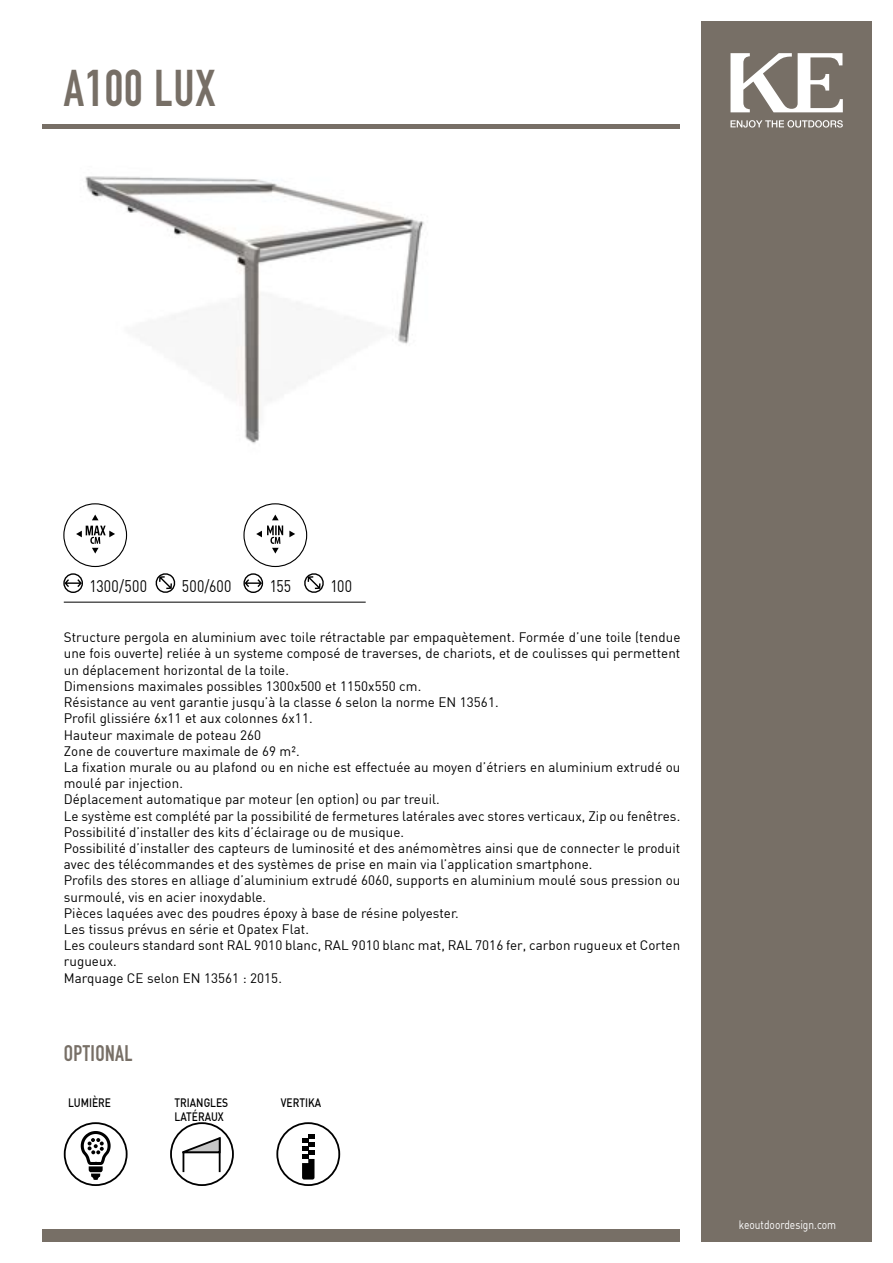
<style>
.page{position:relative;width:893px;height:1263px;background:#fff}
.page>*{position:absolute;margin:0;border:0;box-sizing:border-box;transform-origin:0 0}
.t1{font:50.85px "DIN Engschrift Std";letter-spacing:.02em;color:#776f66}
.t2{font:22.2px "DIN Engschrift Std";letter-spacing:.02em;color:#776f66}
.t3{font:16.5px "DIN";letter-spacing:.02em;color:#000;scale:.85 1}
.t4{font:13.5px/16.2px "DIN";letter-spacing:.005em;color:#000}
.t5{font:500 12px/13.5px "DIN";color:#000;scale:.85 1}
.t6{font:12px "DIN";color:#fff;scale:.85 1}
</style>
<div class="page">
<div style="left:43px;top:1229px;width:637px;height:13px;background:#776f66"></div>
<div style="left:702px;top:21px;width:170px;height:1221px;background:#776f66"></div>
<svg style="left:730px;top:53px;width:113px;height:59px"></svg>
<svg style="left:730px;top:120px;width:113px;height:8px"></svg>
<img style="left:85px;top:176px;width:339px;height:268px">
<hr style="left:43px;top:125px;width:637px;height:4px;background:#776f66">
<hr style="left:64px;top:602px;width:302px;height:1px;background:#000">
<svg style="left:64px;top:574px;width:18px;height:18px"></svg>
<div style="left:63px;top:573px;width:20px;height:20px;border:1px solid #000;border-radius:50%"></div>
<svg style="left:64px;top:579px;width:18px;height:8px"></svg>
<svg style="left:244px;top:574px;width:18px;height:18px"></svg>
<div style="left:243px;top:573px;width:20px;height:20px;border:1px solid #000;border-radius:50%"></div>
<svg style="left:245px;top:579px;width:17px;height:8px"></svg>
<svg style="left:92px;top:515px;width:7px;height:5px"></svg>
<svg style="left:76px;top:526px;width:39px;height:27px"></svg>
<div style="left:63px;top:503px;width:64px;height:64px;border:1px solid #000;border-radius:50%"></div>
<svg style="left:289px;top:531px;width:6px;height:6px"></svg>
<div style="left:243px;top:503px;width:64px;height:64px;border:1px solid #000;border-radius:50%"></div>
<svg style="left:155px;top:573px;width:21px;height:20px"></svg>
<svg style="left:304px;top:573px;width:20px;height:20px"></svg>
<svg style="left:256px;top:515px;width:27px;height:38px"></svg>
<div style="left:64px;top:1122px;width:64px;height:64px;border:2px solid #000;border-radius:50%"></div>
<svg style="left:81px;top:1131px;width:30px;height:49px"></svg>
<div style="left:170px;top:1122px;width:64px;height:64px;border:2px solid #000;border-radius:50%"></div>
<svg style="left:182px;top:1137px;width:39px;height:35px"></svg>
<div style="left:276px;top:1122px;width:64px;height:64px;border:2px solid #000;border-radius:50%"></div>
<svg style="left:302px;top:1134px;width:12px;height:45px"></svg>
<h1 class="t1" style="left:64px;top:58px;width:153px">A100 LUX</h1>
<p class="t3" style="left:90px;top:576px;width:69px">1300/500</p>
<p class="t3" style="left:182px;top:576px;width:60px">500/600</p>
<p class="t3" style="left:270px;top:576px;width:27px">155</p>
<p class="t3" style="left:330px;top:576px;width:27px">100</p>
<p class="t4" style="left:64px;top:629px;width:618px">Structure pergola en aluminium avec toile rétractable par empaquètement. Formée d’une toile (tendue une fois ouverte) reliée à un systeme composé de traverses, de chariots, et de coulisses qui permettent un déplacement horizontal de la toile.<br>Dimensions maximales possibles 1300x500 et 1150x550 cm.<br>Résistance au vent garantie jusqu’à la classe 6 selon la norme EN 13561.<br>Profil glissiére 6x11 et aux colonnes 6x11.<br>Hauteur maximale de poteau 260<br>Zone de couverture maximale de 69 m².<br>La fixation murale ou au plafond ou en niche est effectuée au moyen d’étriers en aluminium extrudé ou moulé par injection.<br>Déplacement automatique par moteur (en option) ou par treuil.<br>Le système est complété par la possibilité de fermetures latérales avec stores verticaux, Zip ou fenêtres.<br>Possibilité d’installer des kits d’éclairage ou de musique.<br>Possibilité d’installer des capteurs de luminosité et des anémomètres ainsi que de connecter le produit avec des télécommandes et des systèmes de prise en main via l’application smartphone.<br>Profils des stores en alliage d’aluminium extrudé 6060, supports en aluminium moulé sous pression ou surmoulé, vis en acier inoxydable.<br>Pièces laquées avec des poudres époxy à base de résine polyester.<br>Les tissus prévus en série et Opatex Flat.<br>Les couleurs standard sont RAL 9010 blanc, RAL 9010 blanc mat, RAL 7016 fer, carbon rugueux et Corten rugueux.<br>Marquage CE selon EN 13561 : 2015.</p>
<h2 class="t2" style="left:64px;top:1040px;width:70px">OPTIONAL</h2>
<p class="t5" style="left:68px;top:1095px;width:52px">LUMIÈRE</p>
<p class="t5" style="left:175px;top:1095px;width:65px">TRIANGLES<br>LATÉRAUX</p>
<p class="t5" style="left:281px;top:1095px;width:49px">VERTIKA</p>
<p class="t6" style="left:739px;top:1217px;width:116px">keoutdoordesign.com</p>
</div>
